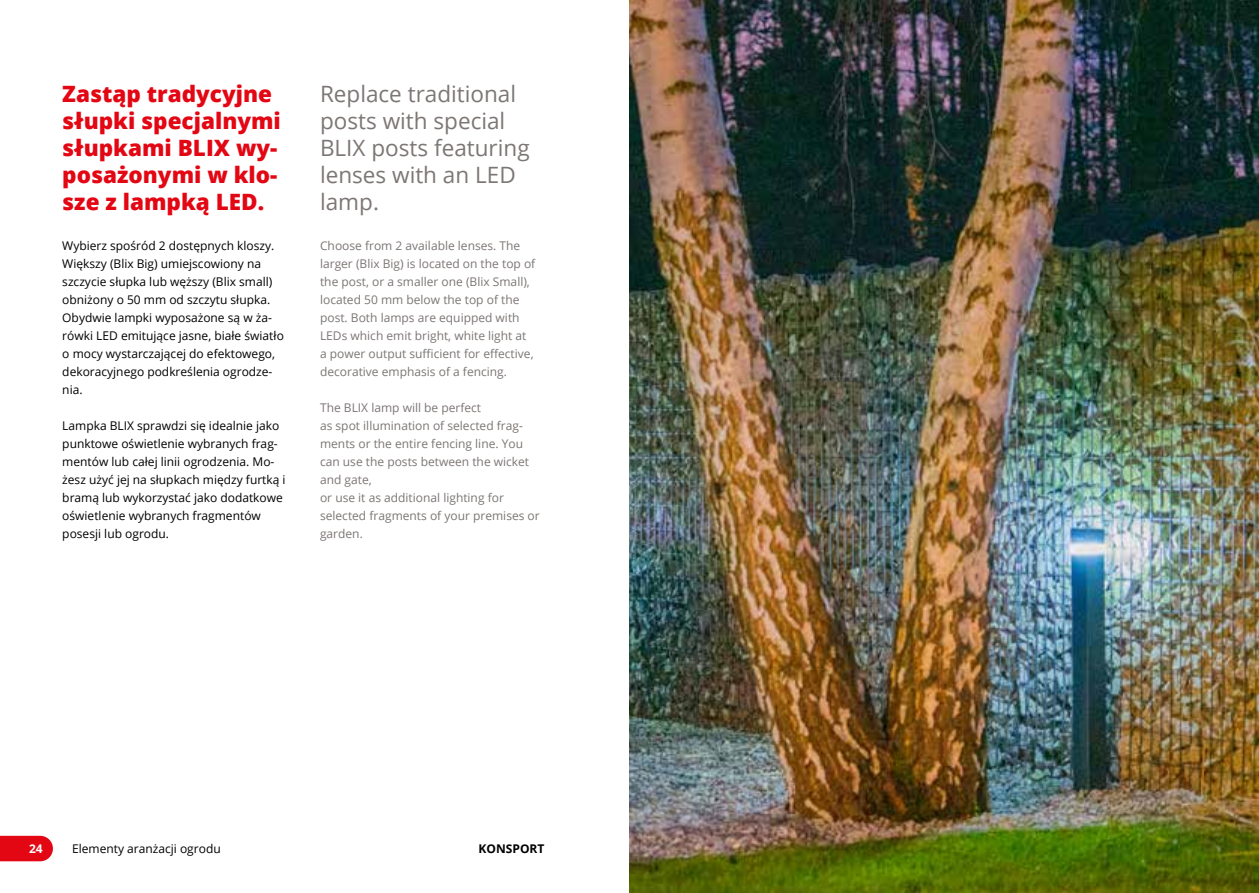
<style>
.page{position:relative;width:1259px;height:893px;background:#fff}
.page>*{position:absolute;margin:0;border:0;box-sizing:border-box;transform-origin:0 0}
.t1{font:800 22.5px/27px "Open Sans";color:#e30613}
.t2{font:22.5px/27px "Open Sans";color:#7c7674}
.t3{font:12px/18px "Open Sans";color:#000}
.t4{font:12px/18px "Open Sans";color:#7c7674}
.t5{font:700 12px "Open Sans";color:#000}
.t6{font:700 12px "Open Sans";color:#fff}
</style>
<div class="page">
<img style="left:629px;top:0;width:630px;height:893px">
<svg style="left:0;top:836px;width:53px;height:25px"></svg>
<h1 class="t1" style="left:62px;top:79px;width:220px">Zastąp tradycyjne słupki specjalnymi słupkami BLIX wy&shy;posażonymi w klo&shy;sze z lampką LED.</h1>
<p class="t3" style="left:62px;top:236px;width:223px">Wybierz spośród 2 dostępnych kloszy.<br>Większy (Blix Big) umiejscowiony na szczycie słupka lub węższy (Blix small) obniżony o 50 mm od szczytu słupka.<br>Obydwie lampki wyposażone są w ża&shy;rówki LED emitujące jasne, białe światło o mocy wystarczającej do efektowego, dekoracyjnego podkreślenia ogrodze&shy;nia.</p>
<p class="t3" style="left:62px;top:416px;width:225px">Lampka BLIX sprawdzi się idealnie jako punktowe oświetlenie wybranych frag&shy;mentów lub całej linii ogrodzenia. Mo&shy;żesz użyć jej na słupkach między furtką i bramą lub wykorzystać jako dodatkowe oświetlenie wybranych fragmentów posesji lub ogrodu.</p>
<h1 class="t2" style="left:320px;top:80px;width:211px">Replace traditional posts with special<br>BLIX posts featuring lenses with an LED lamp.</h1>
<p class="t4" style="left:320px;top:236px;width:217px">Choose from 2 available lenses. The larger (Blix Big) is located on the top of the post, or a smaller one (Blix Small), located 50 mm below the top of the post. Both lamps are equipped with LEDs which emit bright, white light at a power output sufficient for effective, decorative emphasis of a fencing.</p>
<p class="t4" style="left:320px;top:398px;width:221px">The BLIX lamp will be perfect<br>as spot illumination of selected frag&shy;ments or the entire fencing line. You can use the posts between the wicket and gate,<br>or use it as additional lighting for selected fragments of your premises or garden.</p>
<p class="t6" style="left:29px;top:840px;width:15px">24</p>
<p class="t3" style="left:72px;top:839px;width:150px">Elementy aranżacji ogrodu</p>
<p class="t5" style="left:478px;top:840px;width:67px">KONSPORT</p>
</div>
